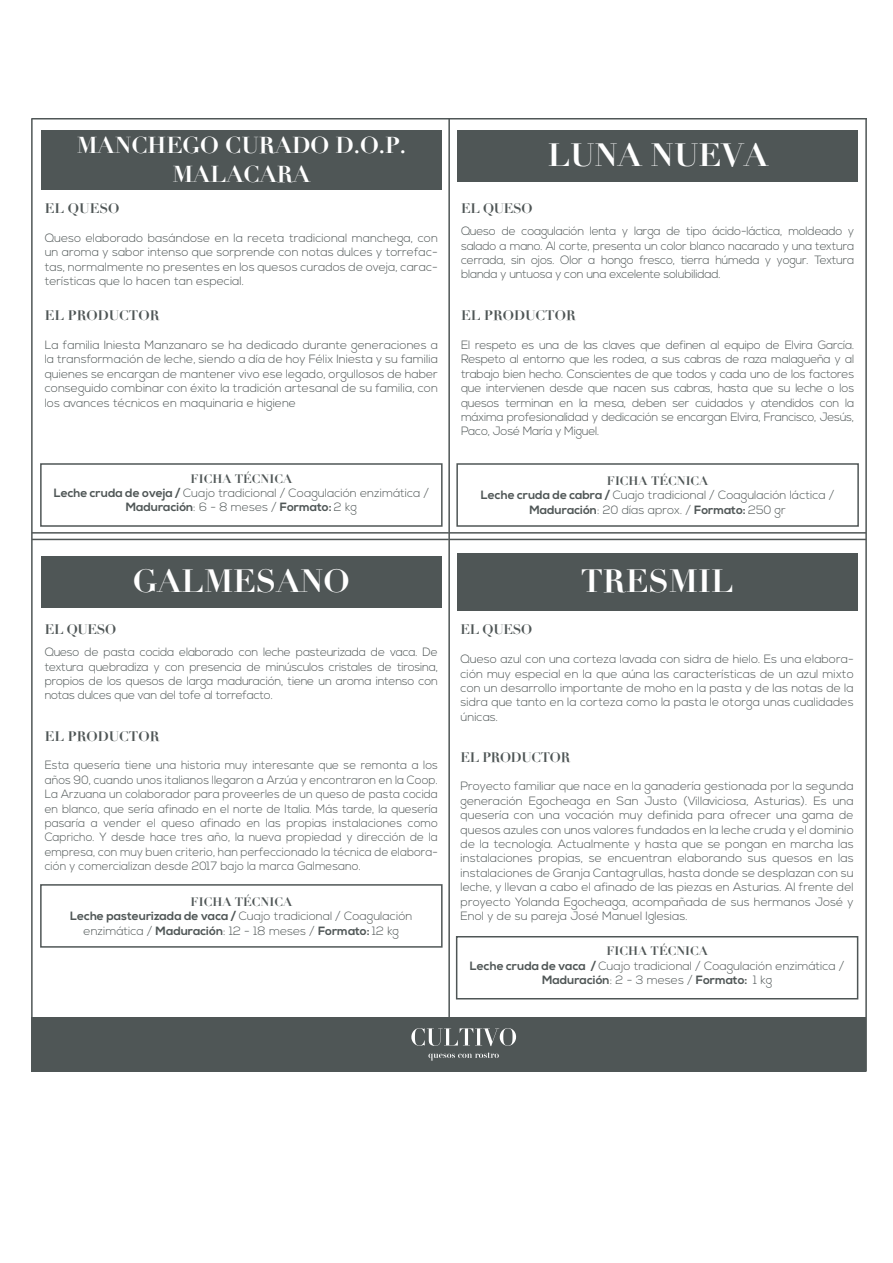
<style>
.page{position:relative;width:893px;height:1263px;background:#fff}
.page>*{position:absolute;margin:0;border:0;box-sizing:border-box;transform-origin:0 0}
.t1{font:700 31.5px "Didot";color:#fff}
.t2{font:700 22.5px/29px "Didot";color:#fff;text-align:center}
.t3{font:700 13.5px "Didot";color:#4f5656}
.t4{font:700 13.5px "Didot";letter-spacing:-.02em;color:#4f5656}
.t5{font:300 12px/14.4px "Nexa";color:#4f5656;text-align:justify}
.t6{font:300 12px/14.4px "Nexa";color:#4f5656;text-align:justify;scale:.96 1}
.t7{font:700 12px "Didot";color:#4f5656}
.s1{font-weight:700}
</style>
<div class="page">
<hr style="left:448px;top:119px;width:2px;height:952px;background:#4f5656">
<hr style="left:31px;top:119px;width:2px;height:953px;background:#4f5656">
<hr style="left:865px;top:119px;width:2px;height:953px;background:#4f5656">
<div style="left:41px;top:130px;width:401px;height:59px;background:#4f5656"></div>
<div style="left:457px;top:554px;width:401px;height:57px;background:#4f5656"></div>
<div style="left:41px;top:556px;width:401px;height:52px;background:#4f5656"></div>
<hr style="left:32px;top:532px;width:417px;height:2px;background:#4f5656">
<hr style="left:32px;top:539px;width:417px;height:1px;background:#4f5656">
<hr style="left:449px;top:532px;width:417px;height:2px;background:#4f5656">
<hr style="left:449px;top:539px;width:417px;height:1px;background:#4f5656">
<hr style="left:31px;top:118px;width:836px;height:1px;background:#4f5656">
<div style="left:456px;top:936px;width:402px;height:63px;border:2px solid #4f5656"></div>
<div style="left:40px;top:884px;width:403px;height:64px;border:2px solid #4f5656"></div>
<div style="left:40px;top:463px;width:403px;height:64px;border:2px solid #4f5656"></div>
<div style="left:457px;top:130px;width:401px;height:52px;background:#4f5656"></div>
<div style="left:456px;top:463px;width:403px;height:64px;border:2px solid #4f5656"></div>
<div style="left:32px;top:1017px;width:834px;height:55px;background:#4f5656"></div>
<svg style="left:411px;top:1028px;width:105px;height:18px"></svg>
<svg style="left:428px;top:1052px;width:71px;height:8px"></svg>
<h2 class="t2" style="left:77px;top:130px;width:331px">MANCHEGO CURADO D.O.P.<br>MALACARA</h2>
<p class="t3" style="left:45px;top:200px;width:76px">EL QUESO</p>
<p class="t5" style="left:45px;top:231px;width:395px">Queso elaborado basándose en la receta tradicional manchega, con un aroma y sabor intenso que sorprende con notas dulces y torrefac&shy;tas, normalmente no presentes en los quesos curados de oveja, carac&shy;terísticas que lo hacen tan especial.</p>
<p class="t3" style="left:45px;top:307px;width:116px">EL PRODUCTOR</p>
<p class="t5" style="left:45px;top:338px;width:395px">La familia Iniesta Manzanaro se ha dedicado durante generaciones a la transformación de leche, siendo a día de hoy Félix Iniesta y su familia quienes se encargan de mantener vivo ese legado, orgullosos de haber conseguido combinar con éxito la tradición artesanal de su familia, con los avances técnicos en maquinaria e higiene</p>
<p class="t7" style="left:191px;top:471px;width:103px">FICHA TÉCNICA</p>
<p class="t5" style="left:54px;top:486px;width:377px;text-align:center"><span class="s1">Leche cruda de oveja /</span> Cuajo tradicional / Coagulación enzimática /<br><span class="s1">Maduración</span>: 6 - 8 meses / <span class="s1">Formato:</span> 2 kg</p>
<h1 class="t1" style="left:547px;top:135px;width:222px">LUNA NUEVA</h1>
<p class="t3" style="left:461px;top:200px;width:73px">EL QUESO</p>
<p class="t5" style="left:461px;top:224px;width:395px">Queso de coagulación lenta y larga de tipo ácido-láctica, moldeado y salado a mano. Al corte, presenta un color blanco nacarado y una textura cerrada, sin ojos. Olor a hongo fresco, tierra húmeda y yogur. Textura blanda y untuosa y con una excelente solubilidad.</p>
<p class="t3" style="left:461px;top:307px;width:116px">EL PRODUCTOR</p>
<p class="t5" style="left:461px;top:338px;width:395px">El respeto es una de las claves que definen al equipo de Elvira García.<br>Respeto al entorno que les rodea, a sus cabras de raza malagueña y al trabajo bien hecho. Conscientes de que todos y cada uno de los factores que intervienen desde que nacen sus cabras, hasta que su leche o los quesos terminan en la mesa, deben ser cuidados y atendidos con la máxima profesionalidad y dedicación se encargan Elvira, Francisco, Jesús, Paco, José María y Miguel.</p>
<p class="t7" style="left:607px;top:473px;width:103px">FICHA TÉCNICA</p>
<p class="t5" style="left:481px;top:489px;width:355px;text-align:center"><span class="s1">Leche cruda de cabra /</span> Cuajo tradicional / Coagulación láctica /<br><span class="s1">Maduración</span>: 20 días aprox. / <span class="s1">Formato:</span> 250 gr</p>
<h1 class="t1" style="left:133px;top:561px;width:218px">GALMESANO</h1>
<h1 class="t1" style="left:581px;top:561px;width:154px">TRESMIL</h1>
<p class="t3" style="left:45px;top:621px;width:73px">EL QUESO</p>
<p class="t5" style="left:45px;top:645px;width:395px">Queso de pasta cocida elaborado con leche pasteurizada de vaca. De textura quebradiza y con presencia de minúsculos cristales de tirosina, propios de los quesos de larga maduración, tiene un aroma intenso con notas dulces que van del tofe al torrefacto.</p>
<p class="t3" style="left:45px;top:727px;width:116px">EL PRODUCTOR</p>
<p class="t6" style="left:45px;top:758px;width:411px">Esta quesería tiene una historia muy interesante que se remonta a los años 90, cuando unos italianos llegaron a Arzúa y encontraron en la Coop.<br>La Arzuana un colaborador para proveerles de un queso de pasta cocida en blanco, que sería afinado en el norte de Italia. Más tarde, la quesería pasaría a vender el queso afinado en las propias instalaciones como Capricho. Y desde hace tres año, la nueva propiedad y dirección de la empresa, con muy buen criterio, han perfeccionado la técnica de elabora&shy;ción y comercializan desde 2017 bajo la marca Galmesano.</p>
<p class="t7" style="left:191px;top:894px;width:103px">FICHA TÉCNICA</p>
<p class="t5" style="left:70px;top:909px;width:344px;text-align:center"><span class="s1">Leche pasteurizada de vaca /</span> Cuajo tradicional / Coagulación enzimática / <span class="s1">Maduración</span>: 12 - 18 meses / <span class="s1">Formato:</span> 12 kg</p>
<p class="t3" style="left:460px;top:621px;width:73px">EL QUESO</p>
<p class="t5" style="left:460px;top:652px;width:395px">Queso azul con una corteza lavada con sidra de hielo. Es una elabora&shy;ción muy especial en la que aúna las características de un azul mixto con un desarrollo importante de moho en la pasta y de las notas de la sidra que tanto en la corteza como la pasta le otorga unas cualidades únicas.</p>
<p class="t4" style="left:460px;top:748px;width:111px">EL PRODUCTOR</p>
<p class="t5" style="left:460px;top:779px;width:395px">Proyecto familiar que nace en la ganadería gestionada por la segunda generación Egocheaga en San Justo (Villaviciosa, Asturias). Es una quesería con una vocación muy definida para ofrecer una gama de quesos azules con unos valores fundados en la leche cruda y el dominio de la tecnología. Actualmente y hasta que se pongan en marcha las instalaciones propias, se encuentran elaborando sus quesos en las instalaciones de Granja Cantagrullas, hasta donde se desplazan con su leche, y llevan a cabo el afinado de las piezas en Asturias. Al frente del proyecto Yolanda Egocheaga, acompañada de sus hermanos José y Enol y de su pareja José Manuel Iglesias.</p>
<p class="t7" style="left:606px;top:944px;width:103px">FICHA TÉCNICA</p>
<p class="t5" style="left:470px;top:959px;width:376px;text-align:center"><span class="s1">Leche cruda de vaca /</span> Cuajo tradicional / Coagulación enzimática /<br><span class="s1">Maduración</span>: 2 - 3 meses / <span class="s1">Formato:</span> 1 kg</p>
</div>
